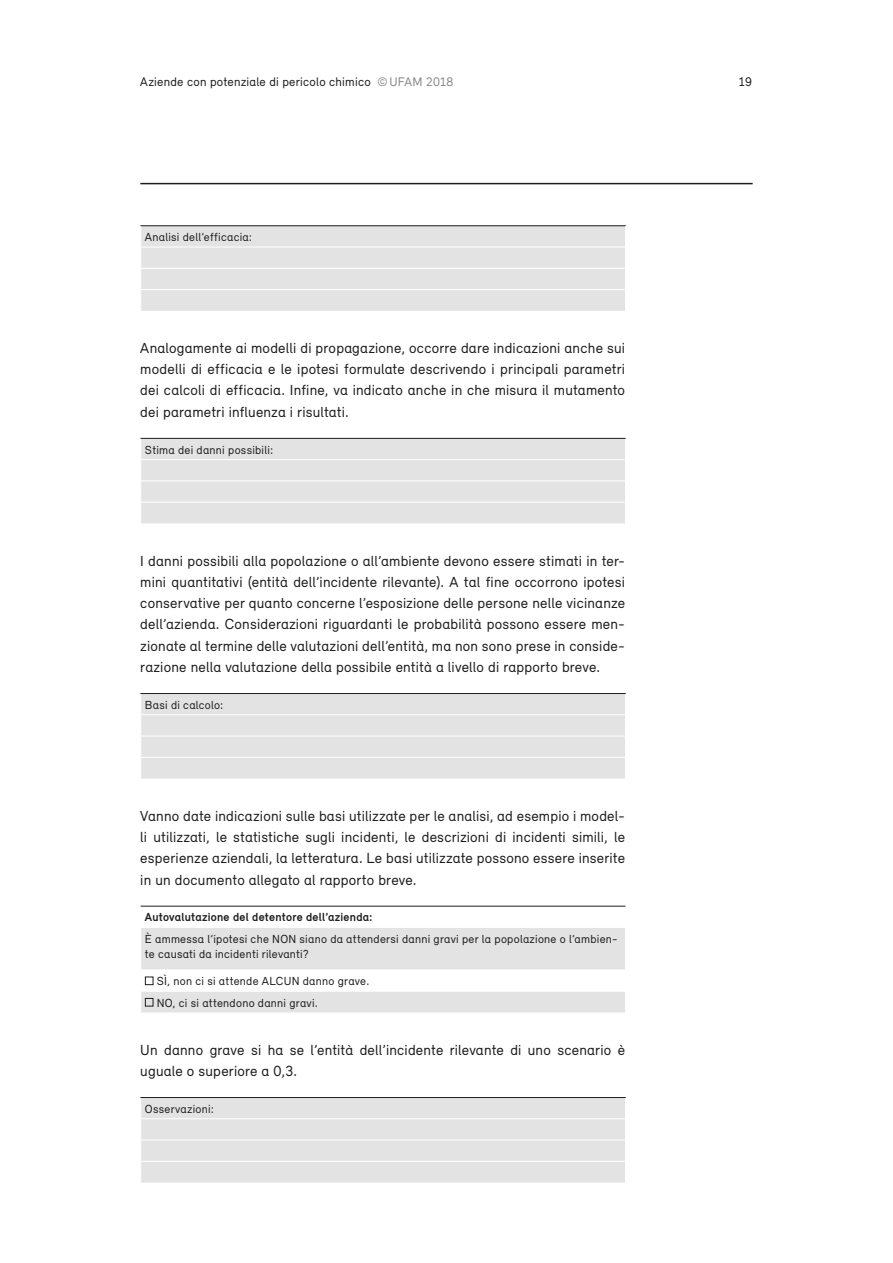
<style>
.page{position:relative;width:893px;height:1263px;background:#fff}
.page>*{position:absolute;margin:0;border:0;box-sizing:border-box;transform-origin:0 0}
.P_07_Grundtext{font:15px/21.3px "Relevant";letter-spacing:.015em;color:#1d1d1b;text-align:justify}
.t1{font:12.75px "Relevant";letter-spacing:.02em;color:#1d1d1b}
.P_11_Grundtext_links{font:12px/15px "Relevant";letter-spacing:.025em;color:#1d1d1b}
.P_11_Tabellenkopf{font:700 12px "Relevant";letter-spacing:.02em;color:#1d1d1b}
.s1{color:#878787}
</style>
<div class="page">
<hr style="left:140px;top:183px;width:613px;height:1px;background:#1d1d1b">
<hr style="left:140px;top:225px;width:486px;height:1px;background:#1d1d1b">
<div style="left:140px;top:226px;width:485px;height:85px;background:#e3e3e3"></div>
<hr style="left:140px;top:247px;width:486px;height:1px;background:#fff">
<hr style="left:140px;top:268px;width:486px;height:1px;background:#fff">
<hr style="left:140px;top:289px;width:486px;height:1px;background:#fff">
<div style="left:140px;top:438px;width:486px;height:85px;background:#e3e3e3"></div>
<hr style="left:140px;top:459px;width:486px;height:1px;background:#fff">
<hr style="left:140px;top:480px;width:486px;height:1px;background:#fff">
<hr style="left:140px;top:502px;width:486px;height:1px;background:#fff">
<div style="left:140px;top:693px;width:486px;height:85px;background:#e3e3e3"></div>
<hr style="left:140px;top:714px;width:486px;height:1px;background:#fff">
<hr style="left:140px;top:736px;width:486px;height:1px;background:#fff">
<hr style="left:140px;top:757px;width:486px;height:1px;background:#fff">
<hr style="left:141px;top:906px;width:484px;height:1px;background:#1d1d1b">
<svg style="left:141px;top:928px;width:484px;height:84px"></svg>
<hr style="left:140px;top:991px;width:486px;height:1px;background:#fff">
<div style="left:140px;top:1097px;width:486px;height:85px;background:#e3e3e3"></div>
<hr style="left:140px;top:1118px;width:486px;height:1px;background:#fff">
<hr style="left:140px;top:1140px;width:486px;height:1px;background:#fff">
<hr style="left:140px;top:1161px;width:486px;height:1px;background:#fff">
<div style="left:145px;top:976px;width:8px;height:9px;border:1px solid #1d1d1b"></div>
<div style="left:145px;top:998px;width:8px;height:8px;border:1px solid #1d1d1b"></div>
<p class="t1" style="left:140px;top:74px;width:315px">Aziende con potenziale di pericolo chimico <span class="s1">©UFAM 2018</span></p>
<p class="t1" style="left:738px;top:74px;width:15px">19</p>
<p class="P_11_Grundtext_links" style="left:145px;top:229px;width:109px">Analisi dell’efficacia:</p>
<p class="P_07_Grundtext" style="left:140px;top:337px;width:486px">Analogamente ai modelli di propagazione, occorre dare indicazioni anche sui modelli di efficacia e le ipotesi formulate descrivendo i principali parametri dei calcoli di efficacia. Infine, va indicato anche in che misura il mutamento dei parametri influenza i risultati.</p>
<p class="P_11_Grundtext_links" style="left:145px;top:442px;width:130px">Stima dei danni possibili:</p>
<p class="P_07_Grundtext" style="left:140px;top:549px;width:486px">I danni possibili alla popolazione o all’ambiente devono essere stimati in ter&shy;mini quantitativi (entità dell’incidente rilevante). A tal fine occorrono ipotesi conservative per quanto concerne l’esposizione delle persone nelle vicinanze dell’azienda. Considerazioni riguardanti le probabilità possono essere men&shy;zionate al termine delle valutazioni dell’entità, ma non sono prese in conside&shy;razione nella valutazione della possibile entità a livello di rapporto breve.</p>
<p class="P_11_Grundtext_links" style="left:145px;top:697px;width:80px">Basi di calcolo:</p>
<p class="P_07_Grundtext" style="left:140px;top:805px;width:486px">Vanno date indicazioni sulle basi utilizzate per le analisi, ad esempio i model&shy;li utilizzati, le statistiche sugli incidenti, le descrizioni di incidenti simili, le esperienze aziendali, la letteratura. Le basi utilizzate possono essere inserite in un documento allegato al rapporto breve.</p>
<p class="P_11_Tabellenkopf" style="left:145px;top:910px;width:229px">Autovalutazione del detentore dell’azienda:</p>
<p class="P_11_Grundtext_links" style="left:145px;top:931px;width:474px">È ammessa l’ipotesi che NON siano da attendersi danni gravi per la popolazione o l’ambien&shy;te causati da incidenti rilevanti?</p>
<p class="P_11_Grundtext_links" style="left:157px;top:973px;width:214px">SÌ, non ci si attende ALCUN danno grave.</p>
<p class="P_11_Grundtext_links" style="left:157px;top:995px;width:163px">NO, ci si attendono danni gravi.</p>
<p class="P_07_Grundtext" style="left:140px;top:1038px;width:486px">Un danno grave si ha se l’entità dell’incidente rilevante di uno scenario è uguale o superiore a 0,3.</p>
<p class="P_11_Grundtext_links" style="left:145px;top:1101px;width:71px">Osservazioni:</p>
</div>
